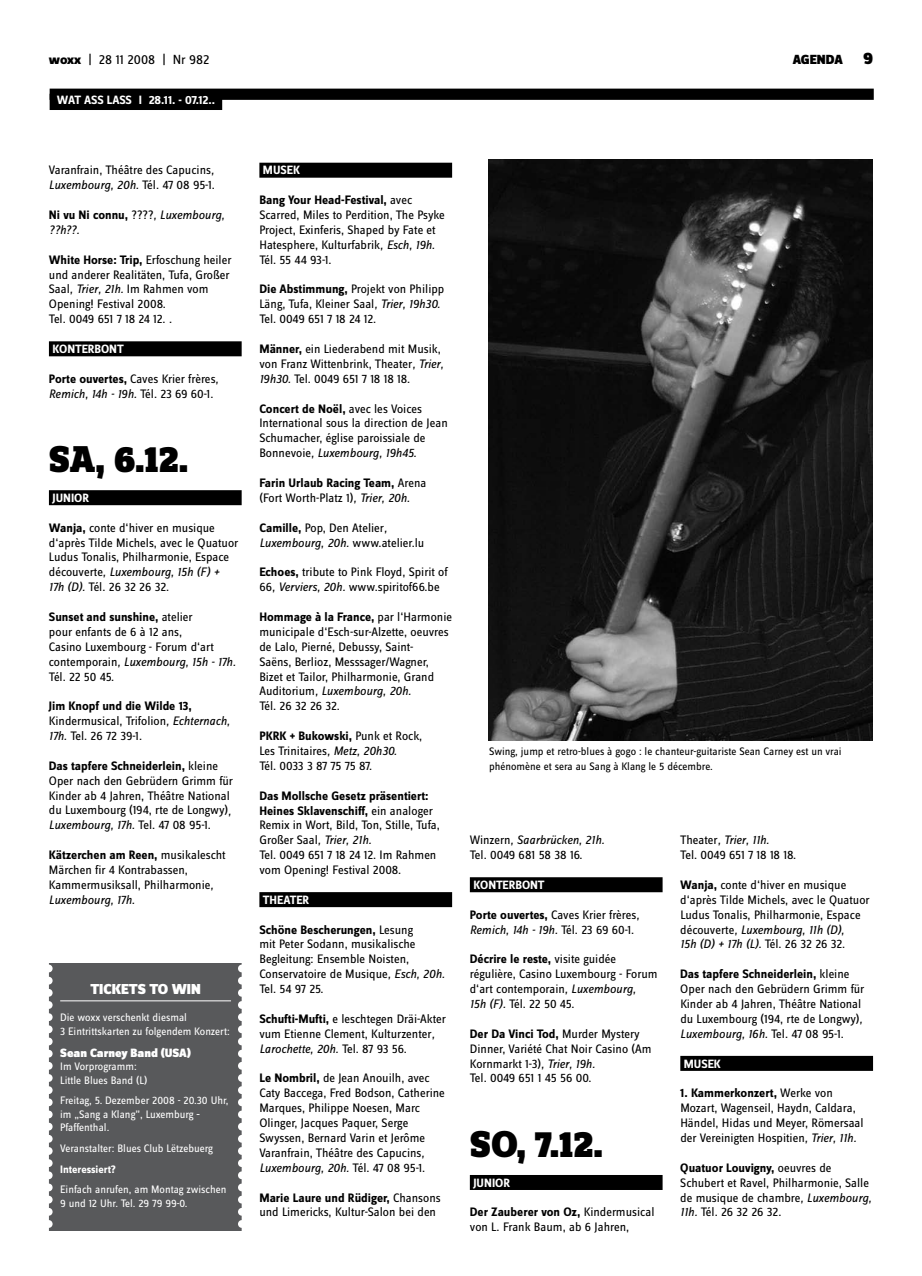
<style>
.page{position:relative;width:922px;height:1276px;background:#fff}
.page>*{position:absolute;margin:0;border:0;box-sizing:border-box;transform-origin:0 0}
.t1{font:900 38.75px "Zine Slab Dis";color:#000}
.t2{font:900 15px "Zine Sans Dis";letter-spacing:-.01em;color:#fff}
.t3{font:13.75px "Zine Sans Dis";color:#000}
.t4{font:900 13.75px "Zine Sans Dis";color:#000}
.t5{font:12.75px/14.9px "Zine Sans Dis";color:#000}
.t6{font:12.75px/14.9px "Zine Sans Dis";letter-spacing:-.02em;color:#000}
.t7{font:italic 12.75px/14.9px "Zine Sans Dis";color:#000}
.t8{font:700 12.5px "Zine Sans Dis";color:#fff}
.t9{font:900 12.5px "Zine Sans Dis";color:#fff}
.t10{font:11.25px/13.5px "Zine Sans Dis";color:#fff}
.t11{font:11.25px/14.9px "Zine Sans Dis";color:#000}
.t12{font:700 11.25px "Zine Sans Dis";color:#fff}
.s1{font-weight:800}
.s2{font-style:italic}
.s3{font-weight:700;font-style:normal}
.s4{font-style:normal}
.s5{font-weight:700}
</style>
<div class="page">
<div style="left:50px;top:89px;width:823px;height:11px;background:#000"></div>
<div style="left:50px;top:94px;width:172px;height:16px;background:#000"></div>
<div style="left:49px;top:341px;width:192px;height:15px;background:#000"></div>
<div style="left:49px;top:490px;width:192px;height:15px;background:#000"></div>
<div style="left:259px;top:163px;width:193px;height:15px;background:#000"></div>
<div style="left:259px;top:892px;width:193px;height:15px;background:#000"></div>
<div style="left:469px;top:877px;width:193px;height:15px;background:#000"></div>
<div style="left:469px;top:1175px;width:193px;height:15px;background:#000"></div>
<div style="left:680px;top:1056px;width:192px;height:15px;background:#000"></div>
<div style="left:49px;top:963px;width:192px;height:267px;background:#58595b"></div>
<hr style="left:60px;top:1000px;width:171px;height:1px;background:#fff">
<img style="left:488px;top:159px;width:384px;height:581px">
<p class="t3" style="left:49px;top:53px;width:162px"><span class="s1">woxx</span> | 28 11 2008 | Nr 982</p>
<p class="t4" style="left:792px;top:53px;width:52px">AGENDA</p>
<p class="t8" style="left:57px;top:93px;width:69px">WAT ASS LASSI</p>
<p class="t8" style="left:149px;top:93px;width:68px">28.11. - 07.12..</p>
<p class="t5" style="left:49px;top:163px;width:167px">Varanfrain, Théâtre des Capucins<span class="s2">,<br>Luxembourg, 20h.</span> Tél. 47 08 95-1.</p>
<p class="t7" style="left:49px;top:207px;width:177px"><span class="s3">Ni vu Ni connu,</span> <span class="s4">????</span>, Luxembourg, ??h??.</p>
<p class="t5" style="left:49px;top:253px;width:184px"><span class="s5">White Horse: Trip,</span> Erfoschung heiler und anderer Realitäten, Tufa, Großer<br>Saal<span class="s2">, Trier, 21h.</span> Im Rahmen vom<br>Opening! Festival 2008.<br>Tel. 0049 651 7 18 24 12. .</p>
<p class="t8" style="left:52px;top:342px;width:70px">konterbont</p>
<p class="t5" style="left:49px;top:372px;width:171px"><span class="s5">Porte ouvertes,</span> Caves Krier frères<span class="s2">,<br>Remich, 14h - 19h.</span> Tél. 23 69 60-1.</p>
<h1 class="t1" style="left:49px;top:439px;width:141px">Sa, 6.12.</h1>
<p class="t8" style="left:52px;top:491px;width:38px">junior</p>
<p class="t5" style="left:49px;top:521px;width:191px"><span class="s5">Wanja,</span> conte d‘hiver en musique d‘après Tilde Michels, avec le Quatuor Ludus Tonalis, Philharmonie, Espace découverte<span class="s2">, Luxembourg, 15h (F) +<br>17h (D).</span> Tél. 26 32 26 32.</p>
<p class="t5" style="left:49px;top:610px;width:188px"><span class="s5">Sunset and sunshine,</span> atelier<br>pour enfants de 6 à 12 ans,<br>Casino Luxembourg - Forum d‘art contemporain<span class="s2">, Luxembourg, 15h - 17h.<br></span>Tél. 22 50 45.</p>
<p class="t5" style="left:49px;top:699px;width:182px"><span class="s5">Jim Knopf und die Wilde 13,<br></span>Kindermusical, Trifolion<span class="s2">, Echternach,<br>17h.</span> Tel. 26 72 39-1.</p>
<p class="t5" style="left:49px;top:759px;width:186px"><span class="s5">Das tapfere Schneiderlein,</span> kleine Oper nach den Gebrüdern Grimm für Kinder ab 4 Jahren, Théâtre National du Luxembourg (194, rte de Longwy)<span class="s2">, Luxembourg, 17h.</span> Tel. 47 08 95-1.</p>
<p class="t5" style="left:49px;top:848px;width:178px"><span class="s5">Kätzerchen am Reen,</span> musikalescht<br>Märchen fir 4 Kontrabassen,<br>Kammermusiksall, Philharmonie<span class="s2">,<br>Luxembourg, 17h.</span></p>
<p class="t2" style="left:90px;top:980px;width:112px">TICKETS TO WIN</p>
<p class="t10" style="left:60px;top:1011px;width:171px">Die woxx verschenkt diesmal<br>3 Eintrittskarten zu folgendem Konzert:</p>
<p class="t9" style="left:60px;top:1046px;width:132px">Sean Carney Band (USA)</p>
<p class="t10" style="left:60px;top:1060px;width:89px">Im Vorprogramm:<br>Little Blues Band (L)</p>
<p class="t10" style="left:60px;top:1094px;width:170px">Freitag, 5. Dezember 2008 - 20.30 Uhr, im „Sang a Klang”, Luxemburg −<br>Pfaffenthal.</p>
<p class="t10" style="left:60px;top:1142px;width:154px">Veranstalter: Blues Club Lëtzebuerg</p>
<p class="t12" style="left:60px;top:1163px;width:57px">Interessiert?</p>
<p class="t10" style="left:60px;top:1183px;width:168px">Einfach anrufen, am Montag zwischen<br>9 und 12 Uhr. Tel. 29 79 99-0.</p>
<p class="t8" style="left:263px;top:164px;width:38px">musek</p>
<p class="t5" style="left:259px;top:193px;width:187px"><span class="s5">Bang Your Head-Festival,</span> avec<br>Scarred, Miles to Perdition, The Psyke<br>Project, Exinferis, Shaped by Fate et<br>Hatesphere, Kulturfabrik<span class="s2">, Esch, 19h.<br></span>Tél. 55 44 93-1.</p>
<p class="t5" style="left:259px;top:282px;width:186px"><span class="s5">Die Abstimmung,</span> Projekt von Philipp<br>Läng, Tufa, Kleiner Saal<span class="s2">, Trier, 19h30.<br></span>Tel. 0049 651 7 18 24 12.</p>
<p class="t5" style="left:259px;top:342px;width:185px"><span class="s5">Männer,</span> ein Liederabend mit Musik, von Franz Wittenbrink, Theater<span class="s2">, Trier,<br>19h30.</span> Tel. 0049 651 7 18 18 18.</p>
<p class="t5" style="left:259px;top:402px;width:190px"><span class="s5">Concert de Noël,</span> avec les Voices International sous la direction de Jean Schumacher, église paroissiale de Bonnevoie<span class="s2">, Luxembourg, 19h45.</span></p>
<p class="t5" style="left:259px;top:476px;width:168px"><span class="s5">Farin Urlaub Racing Team,</span> Arena (Fort Worth-Platz 1)<span class="s2">, Trier, 20h.</span></p>
<p class="t5" style="left:259px;top:521px;width:166px"><span class="s5">Camille,</span> Pop, Den Atelier<span class="s2">,<br>Luxembourg, 20h.</span> www.atelier.lu</p>
<p class="t5" style="left:259px;top:565px;width:190px"><span class="s5">Echoes,</span> tribute to Pink Floyd, Spirit of<br>66<span class="s2">, Verviers, 20h.</span> www.spiritof66.be</p>
<p class="t5" style="left:259px;top:610px;width:194px"><span class="s5">Hommage à la France,</span> par l‘Harmonie municipale d‘Esch-sur-Alzette, oeuvres de Lalo, Pierné, Debussy, Saint-<br>Saëns, Berlioz, Messsager/Wagner, Bizet et Tailor, Philharmonie, Grand Auditorium<span class="s2">, Luxembourg, 20h.<br></span>Tél. 26 32 26 32.</p>
<p class="t5" style="left:259px;top:729px;width:164px"><span class="s5">PKRK + Bukowski,</span> Punk et Rock,<br>Les Trinitaires<span class="s2">, Metz, 20h30.<br></span>Tél. 0033 3 87 75 75 87.</p>
<p class="t5" style="left:259px;top:788px;width:182px"><span class="s5">Das Mollsche Gesetz präsentiert:<br>Heines Sklavenschiff,</span> ein analoger<br>Remix in Wort, Bild, Ton, Stille, Tufa,<br>Großer Saal<span class="s2">, Trier, 21h.<br></span>Tel. 0049 651 7 18 24 12. Im Rahmen vom Opening! Festival 2008.</p>
<p class="t8" style="left:263px;top:893px;width:48px">th eater</p>
<p class="t5" style="left:259px;top:922px;width:187px"><span class="s5">Schöne Bescherungen,</span> Lesung<br>mit Peter Sodann, musikalische<br>Begleitung: Ensemble Noisten,<br>Conservatoire de Musique<span class="s2">, Esch, 20h.<br></span>Tel. 54 97 25.</p>
<p class="t5" style="left:259px;top:1012px;width:188px"><span class="s5">Schufti-Mufti,</span> e leschtegen Dräi-Akter vum Etienne Clement, Kulturzenter<span class="s2">,<br>Larochette, 20h.</span> Tel. 87 93 56.</p>
<p class="t5" style="left:259px;top:1071px;width:187px"><span class="s5">Le Nombril,</span> de Jean Anouilh, avec Caty Baccega, Fred Bodson, Catherine Marques, Philippe Noesen, Marc Olinger, Jacques Paquer, Serge Swyssen, Bernard Varin et Jerôme Varanfrain, Théâtre des Capucins<span class="s2">, Luxembourg, 20h.</span> Tél. 47 08 95-1.</p>
<p class="t5" style="left:259px;top:1190px;width:183px"><span class="s5">Marie Laure und Rüdiger,</span> Chansons und Limericks, Kultur-Salon bei den</p>
<p class="t11" style="left:489px;top:744px;width:354px">Swing, jump et retro-blues à gogo : le chanteur-guitariste Sean Carney est un vrai phénomène et sera au Sang à Klang le 5 décembre.</p>
<p class="t5" style="left:469px;top:833px;width:136px">Winzern<span class="s2">, Saarbrücken, 21h.<br></span>Tel. 0049 681 58 38 16.</p>
<p class="t8" style="left:473px;top:878px;width:70px">konterbont</p>
<p class="t5" style="left:469px;top:908px;width:171px"><span class="s5">Porte ouvertes,</span> Caves Krier frères<span class="s2">,<br>Remich, 14h - 19h.</span> Tél. 23 69 60-1.</p>
<p class="t5" style="left:469px;top:952px;width:189px"><span class="s5">Décrire le reste,</span> visite guidée régulière, Casino Luxembourg - Forum d‘art contemporain<span class="s2">, Luxembourg,<br>15h (F).</span> Tél. 22 50 45.</p>
<p class="t5" style="left:469px;top:1027px;width:183px"><span class="s5">Der Da Vinci Tod,</span> Murder Mystery<br>Dinner, Variété Chat Noir Casino (Am<br>Kornmarkt 1-3)<span class="s2">, Trier, 19h.<br></span>Tel. 0049 651 1 45 56 00.</p>
<h1 class="t1" style="left:469px;top:1123px;width:135px">So, 7.12.</h1>
<p class="t8" style="left:473px;top:1176px;width:38px">junior</p>
<p class="t5" style="left:469px;top:1205px;width:186px"><span class="s5">Der Zauberer von Oz,</span> Kindermusical von L. Frank Baum, ab 6 Jahren,</p>
<p class="t6" style="left:680px;top:833px;width:117px">Theater<span class="s2">, Trier, 11h.<br></span>Tel. 0049 651 7 18 18 18.</p>
<p class="t5" style="left:680px;top:878px;width:191px"><span class="s5">Wanja,</span> conte d‘hiver en musique d‘après Tilde Michels, avec le Quatuor Ludus Tonalis, Philharmonie, Espace découverte<span class="s2">, Luxembourg, 11h (D),<br>15h (D) + 17h (L).</span> Tél. 26 32 26 32.</p>
<p class="t5" style="left:680px;top:967px;width:186px"><span class="s5">Das tapfere Schneiderlein,</span> kleine Oper nach den Gebrüdern Grimm für Kinder ab 4 Jahren, Théâtre National du Luxembourg (194, rte de Longwy)<span class="s2">, Luxembourg, 16h.</span> Tel. 47 08 95-1.</p>
<p class="t8" style="left:683px;top:1056px;width:38px">musek</p>
<p class="t5" style="left:680px;top:1086px;width:185px"><span class="s5">1. Kammerkonzert,</span> Werke von Mozart, Wagenseil, Haydn, Caldara, Händel, Hidas und Meyer, Römersaal der Vereinigten Hospitien<span class="s2">, Trier, 11h.</span></p>
<p class="t5" style="left:680px;top:1161px;width:193px"><span class="s5">Quatuor Louvigny,</span> oeuvres de<br>Schubert et Ravel, Philharmonie, Salle de musique de chambre<span class="s2">, Luxembourg,<br>11h.</span> Tél. 26 32 26 32.</p>
</div>
